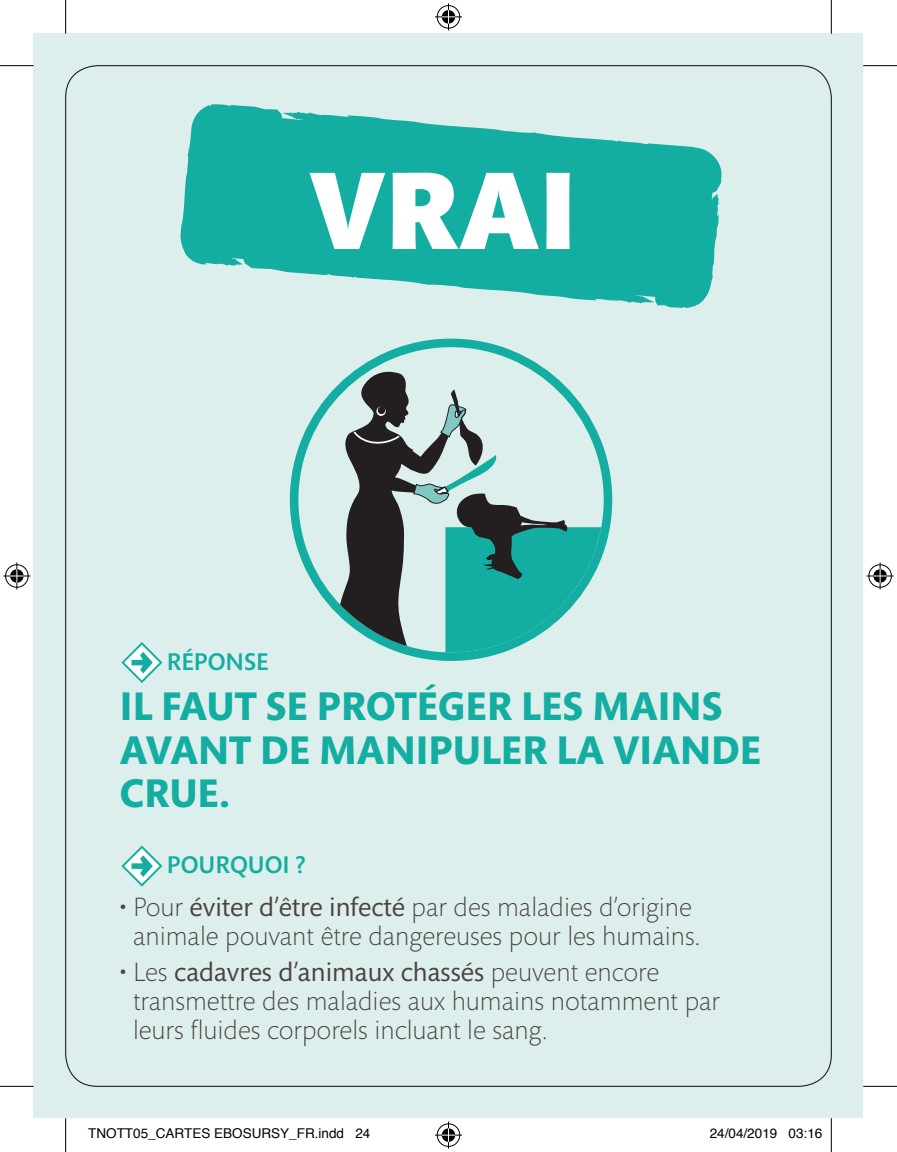
<style>
.page{position:relative;width:897px;height:1152px;background:#fff}
.page>*{position:absolute;margin:0;border:0;box-sizing:border-box;transform-origin:0 0}
.t1{font:900 112.5px "Mundo Sans";color:#fff}
.t2{font:700 40.73px/43.4px "Mundo Sans";color:#13aea1}
.t3{font:300 27px/29.2px "Mundo Sans";color:#4c4341;text-align:center}
.t4{font:500 24.53px "Mundo Sans";color:#13aea1}
.t5{font:13.5px "Helvetica";color:#000}
.s1{font-weight:400}
</style>
<div class="page">
<div style="left:34px;top:34px;width:829px;height:1084px;background:#ddefed"></div>
<svg style="left:180px;top:104px;width:541px;height:204px;fill:#13aea1"></svg>
<svg style="left:712px;top:196px;width:7px;height:6px"></svg>
<svg style="left:641px;top:296px;width:7px;height:7px"></svg>
<svg style="left:230px;top:259px;width:8px;height:7px"></svg>
<div style="left:290px;top:339px;width:322px;height:322px;border:9px solid #13aea1;border-radius:50%"></div>
<svg style="left:340px;top:367px;width:261px;height:285px"></svg>
<svg style="left:121px;top:642px;width:41px;height:41px"></svg>
<svg style="left:121px;top:845px;width:41px;height:41px"></svg>
<hr style="left:0;top:65px;width:34px;height:1px;background:#000">
<hr style="left:863px;top:65px;width:34px;height:1px;background:#000">
<hr style="left:0;top:1086px;width:34px;height:1px;background:#000">
<hr style="left:863px;top:1086px;width:34px;height:1px;background:#000">
<hr style="left:65px;top:0;width:1px;height:34px;background:#000">
<hr style="left:65px;top:1118px;width:1px;height:34px;background:#000">
<hr style="left:831px;top:0;width:1px;height:34px;background:#000">
<hr style="left:831px;top:1118px;width:1px;height:34px;background:#000">
<svg style="left:435px;top:3px;width:27px;height:27px"></svg>
<svg style="left:435px;top:1121px;width:27px;height:27px"></svg>
<svg style="left:3px;top:562px;width:27px;height:27px"></svg>
<svg style="left:866px;top:562px;width:27px;height:27px"></svg>
<p class="t1" style="left:309px;top:149px;width:269px">VRAI</p>
<p class="t4" style="left:167px;top:648px;width:103px">RÉPONSE</p>
<p class="t2" style="left:120px;top:685px;width:643px">IL FAUT SE PROTÉGER LES MAINS<br>AVANT DE MANIPULER LA VIANDE<br>CRUE.</p>
<p class="t4" style="left:167px;top:852px;width:140px">POURQUOI ?</p>
<p class="t3" style="left:120px;top:893px;width:581px">• Pour <span class="s1">éviter d’être infecté</span> par des maladies d’origine animale pouvant être dangereuses pour les humains.</p>
<p class="t3" style="left:133px;top:958px;width:588px;text-align:left;text-indent:-13px">• Les <span class="s1">cadavres d’animaux chassés</span> peuvent encore transmettre des maladies aux humains notamment par leurs fluides corporels incluant le sang.</p>
<p class="t5" style="left:88px;top:1123px;width:284px">TNOTT05_CARTES EBOSURSY_FR.indd 24</p>
<p class="t5" style="left:709px;top:1123px;width:114px">24/04/2019 03:16</p>
</div>
